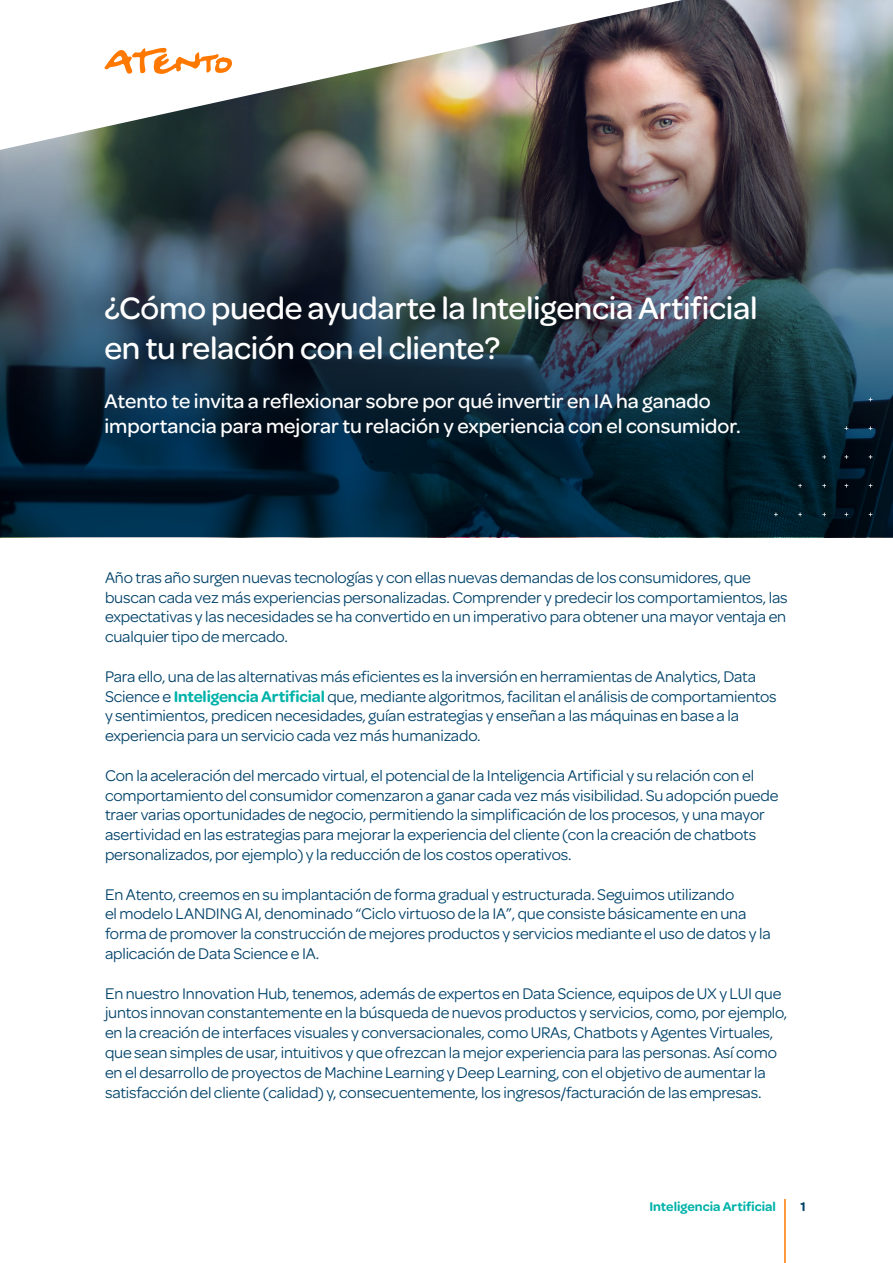
<style>
.page{position:relative;width:893px;height:1263px;background:#fff}
.page>*{position:absolute;margin:0;border:0;box-sizing:border-box;transform-origin:0 0}
.t1{font:500 33px/39.6px "Omnes";letter-spacing:-.01em;color:#fff}
.t2{font:500 21px/25.2px "Omnes";color:#fff}
.t3{font:16.5px/19.8px "Omnes";letter-spacing:-.01em;color:#01426a}
.t4{font:600 13.5px "Omnes";color:#00b2a9}
.t5{font:600 13.5px "Omnes";color:#01426a}
.s1{font-weight:600;color:#00b2a9}
</style>
<div class="page">
<hr style="left:784px;top:1199px;width:2px;height:64px;background:#ff7900">
<img style="left:0;top:0;width:893px;height:537px">
<img style="left:0;top:0;width:682px;height:150px">
<svg style="left:104px;top:48px;width:128px;height:26px"></svg>
<svg style="left:869px;top:455px;width:3px;height:4px"></svg>
<svg style="left:869px;top:426px;width:3px;height:4px"></svg>
<svg style="left:845px;top:455px;width:3px;height:4px"></svg>
<svg style="left:845px;top:426px;width:3px;height:4px"></svg>
<svg style="left:822px;top:455px;width:4px;height:4px"></svg>
<svg style="left:822px;top:513px;width:4px;height:3px"></svg>
<svg style="left:822px;top:484px;width:4px;height:3px"></svg>
<svg style="left:798px;top:513px;width:4px;height:3px"></svg>
<svg style="left:798px;top:484px;width:4px;height:3px"></svg>
<svg style="left:774px;top:513px;width:4px;height:3px"></svg>
<h1 class="t1" style="left:104px;top:287px;width:655px">¿Cómo puede ayudarte la Inteligencia Artificial en tu relación con el cliente?</h1>
<p class="t2" style="left:104px;top:387px;width:638px">Atento te invita a reflexionar sobre por qué invertir en IA ha ganado importancia para mejorar tu relación y experiencia con el consumidor.</p>
<p class="t3" style="left:105px;top:566px;width:684px">Año tras año surgen nuevas tecnologías y con ellas nuevas demandas de los consumidores, que buscan cada vez más experiencias personalizadas. Comprender y predecir los comportamientos, las expectativas y las necesidades se ha convertido en un imperativo para obtener una mayor ventaja en cualquier tipo de mercado.</p>
<p class="t3" style="left:105px;top:665px;width:673px">Para ello, una de las alternativas más eficientes es la inversión en herramientas de Analytics, Data Science e <span class="s1">Inteligencia Artificial</span> que, mediante algoritmos, facilitan el análisis de comportamientos y sentimientos, predicen necesidades, guían estrategias y enseñan a las máquinas en base a la experiencia para un servicio cada vez más humanizado.</p>
<p class="t3" style="left:105px;top:764px;width:675px">Con la aceleración del mercado virtual, el potencial de la Inteligencia Artificial y su relación con el comportamiento del consumidor comenzaron a ganar cada vez más visibilidad. Su adopción puede traer varias oportunidades de negocio, permitiendo la simplificación de los procesos, y una mayor asertividad en las estrategias para mejorar la experiencia del cliente (con la creación de chatbots personalizados, por ejemplo) y la reducción de los costos operativos.</p>
<p class="t3" style="left:105px;top:883px;width:667px">En Atento, creemos en su implantación de forma gradual y estructurada. Seguimos utilizando<br>el modelo LANDING AI, denominado “Ciclo virtuoso de la IA”, que consiste básicamente en una forma de promover la construcción de mejores productos y servicios mediante el uso de datos y la aplicación de Data Science e IA.</p>
<p class="t3" style="left:105px;top:982px;width:684px">En nuestro Innovation Hub, tenemos, además de expertos en Data Science, equipos de UX y LUI que juntos innovan constantemente en la búsqueda de nuevos productos y servicios, como, por ejemplo, en la creación de interfaces visuales y conversacionales, como URAs, Chatbots y Agentes Virtuales, que sean simples de usar, intuitivos y que ofrezcan la mejor experiencia para las personas. Así como en el desarrollo de proyectos de Machine Learning y Deep Learning, con el objetivo de aumentar la satisfacción del cliente (calidad) y, consecuentemente, los ingresos/facturación de las empresas.</p>
<p class="t4" style="left:649px;top:1197px;width:128px">Inteligencia Artificial</p>
<p class="t5" style="left:800px;top:1197px;width:7px">1</p>
</div>
